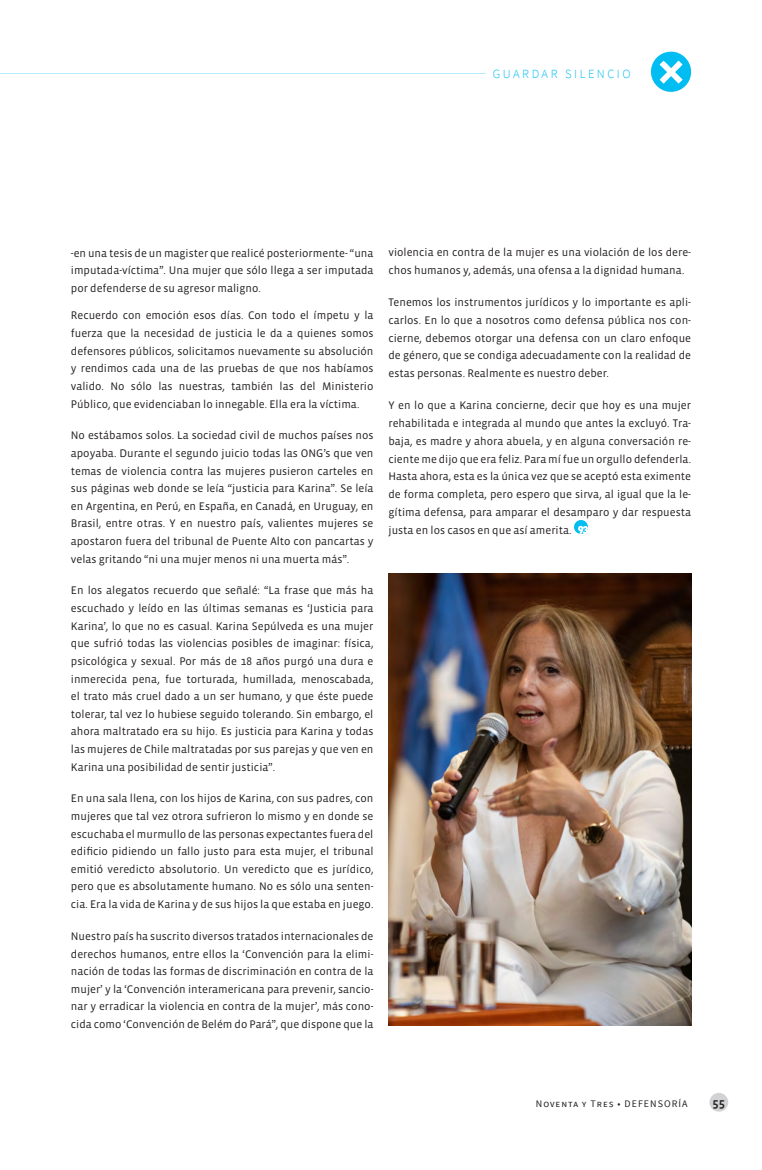
<style>
.page{position:relative;width:762px;height:1170px;background:#fff}
.page>*{position:absolute;margin:0;border:0;box-sizing:border-box;transform-origin:0 0}
.t1{font:300 12.5px "Source Sans Pro";letter-spacing:.2em;color:#01bdf2}
.t2{font:12.5px "Vista Sans Med";color:#231f20}
.t3{font:11.25px/17.6px "Vista Sans";color:#231f20;text-align:justify}
.t4{font:10px "Source Sans Pro";letter-spacing:.1em;color:#231f20}
</style>
<div class="page">
<div style="left:709px;top:1092px;width:19px;height:19px;background:#d1d2d4;border-radius:50%"></div>
<hr style="left:0;top:73px;width:485px;height:1px;background:#01bdf2">
<svg style="left:651px;top:51px;width:40px;height:41px"></svg>
<div style="left:574px;top:520px;width:14px;height:14px;background:#01bdf2;border-radius:50%"></div>
<svg style="left:578px;top:526px;width:10px;height:8px"></svg>
<img style="left:388px;top:573px;width:303px;height:452px">
<p class="t1" style="left:493px;top:66px;width:139px">GUARDAR SILENCIO</p>
<p class="t3" style="left:71px;top:244px;width:304px">-en una tesis de un magister que realicé posteriormente- “una imputada-víctima”. Una mujer que sólo llega a ser imputada por defenderse de su agresor maligno.</p>
<p class="t3" style="left:71px;top:307px;width:304px">Recuerdo con emoción esos días. Con todo el ímpetu y la fuerza que la necesidad de justicia le da a quienes somos defensores públicos, solicitamos nuevamente su absolución y rendimos cada una de las pruebas de que nos habíamos valido. No sólo las nuestras, también las del Ministerio Público, que evidenciaban lo innegable. Ella era la víctima.</p>
<p class="t3" style="left:71px;top:427px;width:304px">No estábamos solos. La sociedad civil de muchos países nos apoyaba. Durante el segundo juicio todas las ONG’s que ven temas de violencia contra las mujeres pusieron carteles en sus páginas web donde se leía “justicia para Karina”. Se leía en Argentina, en Perú, en España, en Canadá, en Uruguay, en Brasil, entre otras. Y en nuestro país, valientes mujeres se apostaron fuera del tribunal de Puente Alto con pancartas y velas gritando “ni una mujer menos ni una muerta más”.</p>
<p class="t3" style="left:71px;top:582px;width:304px">En los alegatos recuerdo que señalé: “La frase que más ha escuchado y leído en las últimas semanas es ‘Justicia para Karina’, lo que no es casual. Karina Sepúlveda es una mujer que sufrió todas las violencias posibles de imaginar: física, psicológica y sexual. Por más de 18 años purgó una dura e inmerecida pena, fue torturada, humillada, menoscabada, el trato más cruel dado a un ser humano, y que éste puede tolerar, tal vez lo hubiese seguido tolerando. Sin embargo, el ahora maltratado era su hijo. Es justicia para Karina y todas las mujeres de Chile maltratadas por sus parejas y que ven en Karina una posibilidad de sentir justicia”.</p>
<p class="t3" style="left:71px;top:790px;width:304px">En una sala llena, con los hijos de Karina, con sus padres, con mujeres que tal vez otrora sufrieron lo mismo y en donde se escuchaba el murmullo de las personas expectantes fuera del edificio pidiendo un fallo justo para esta mujer, el tribunal emitió veredicto absolutorio. Un veredicto que es jurídico, pero que es absolutamente humano. No es sólo una senten&shy;cia. Era la vida de Karina y de sus hijos la que estaba en juego.</p>
<p class="t3" style="left:71px;top:927px;width:304px">Nuestro país ha suscrito diversos tratados internacionales de derechos humanos, entre ellos la ‘Convención para la elimi&shy;nación de todas las formas de discriminación en contra de la mujer’ y la ‘Convención interamericana para prevenir, sancio&shy;nar y erradicar la violencia en contra de la mujer’, más cono&shy;cida como ‘Convención de Belém do Pará”, que dispone que la</p>
<p class="t3" style="left:388px;top:244px;width:304px">violencia en contra de la mujer es una violación de los dere&shy;chos humanos y, además, una ofensa a la dignidad humana.</p>
<p class="t3" style="left:388px;top:294px;width:304px">Tenemos los instrumentos jurídicos y lo importante es apli&shy;carlos. En lo que a nosotros como defensa pública nos con&shy;cierne, debemos otorgar una defensa con un claro enfoque de género, que se condiga adecuadamente con la realidad de estas personas. Realmente es nuestro deber.</p>
<p class="t3" style="left:388px;top:397px;width:304px">Y en lo que a Karina concierne, decir que hoy es una mujer rehabilitada e integrada al mundo que antes la excluyó. Tra&shy;baja, es madre y ahora abuela, y en alguna conversación re&shy;ciente me dijo que era feliz. Para mí fue un orgullo defenderla.<br>Hasta ahora, esta es la única vez que se aceptó esta eximente de forma completa, pero espero que sirva, al igual que la le&shy;gítima defensa, para amparar el desamparo y dar respuesta justa en los casos en que así amerita.</p>
<p class="t4" style="left:536px;top:1096px;width:153px">Noventa y Tres • DEFENSORÍA</p>
<p class="t2" style="left:712px;top:1095px;width:14px">55</p>
</div>
